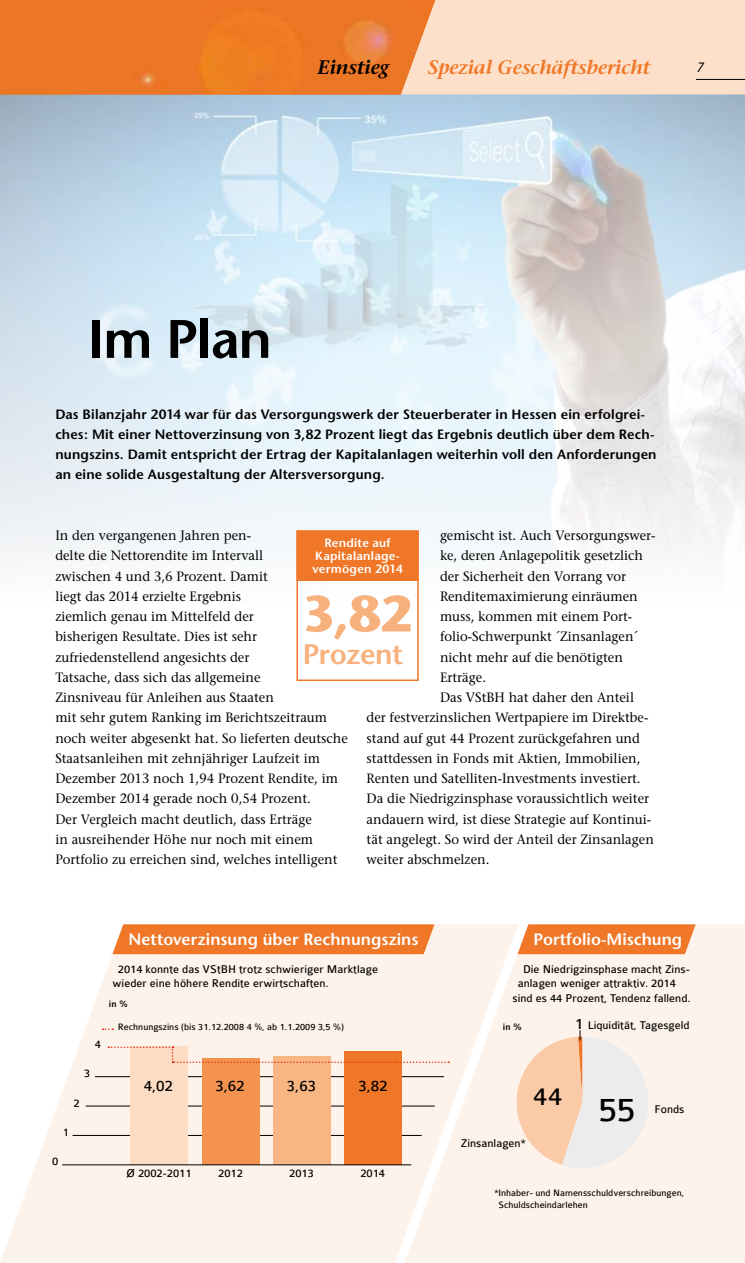
<style>
.page{position:relative;width:745px;height:1263px;background:#fff}
.page>*{position:absolute;margin:0;border:0;box-sizing:border-box;transform-origin:0 0}
.t1{font:600 54px "Stone Sans";letter-spacing:-.02em;color:#000}
.t2{font:700 51px "Stone Sans";color:#f7b17d}
.t3{font:600 28.2px "Stone Sans";letter-spacing:-.02em;color:#f7b17d}
.t4{font:27.15px "Colaborate";color:#000}
.t5{font:italic 600 19.5px "Stone Serif";letter-spacing:-.01em;color:#ef7727}
.t6{font:italic 600 19.5px "Stone Serif";letter-spacing:-.01em;color:#000}
.t7{font:600 16.5px "Stone Sans";color:#fff}
.t8{font:16.5px "Colaborate";letter-spacing:-.01em;color:#000}
.t9{font:13.5px/20.2px "Stone Serif";color:#000;scale:.96 1}
.t10{font:600 13.5px/20.2px "Stone Sans";letter-spacing:.01em;color:#000}
.t11{font:italic 13.5px "Stone Sans";color:#000}
.t12{font:12px/14.4px "Colaborate";color:#000}
.t13{font:600 12px/13.2px "Stone Sans";letter-spacing:.02em;color:#fff;text-align:center}
.t14{font:9.9px/11.9px "Colaborate";color:#000}
.t15{font:500 9.9px "Colaborate";color:#000}
.s1{font-size:16.5px}
.s2{font-size:36.3px}
</style>
<div class="page">
<img style="left:1px;top:95px;width:743px;height:508px">
<img style="left:0;top:0;width:401px;height:94px">
<svg style="left:0;top:924px;width:744px;height:339px;background:#fdf4ec"></svg>
<div style="left:401px;top:0;width:343px;height:95px;background:#fde0c9"></div>
<div style="left:297px;top:531px;width:120px;height:49px;background:#ef7727"></div>
<div style="left:296px;top:530px;width:122px;height:51px;border:2px solid #ef7727"></div>
<div style="left:296px;top:530px;width:122px;height:151px;border:2px solid #ef7727"></div>
<hr style="left:695px;top:79px;width:49px;height:1px;background:#000">
<div style="left:112px;top:924px;width:276px;height:30px;background:#ef7727"></div>
<hr style="left:95px;top:1076px;width:349px;height:1px;background:#000">
<hr style="left:86px;top:1106px;width:348px;height:1px;background:#000">
<hr style="left:72px;top:1135px;width:349px;height:1px;background:#000">
<div style="left:130px;top:1046px;width:58px;height:118px;background:#fcdcc3"></div>
<div style="left:201px;top:1058px;width:58px;height:107px;background:#f3934f"></div>
<div style="left:272px;top:1056px;width:58px;height:108px;background:#f8b684"></div>
<div style="left:343px;top:1050px;width:58px;height:114px;background:#ef7727"></div>
<hr style="left:62px;top:1164px;width:349px;height:1px;background:#000">
<svg style="left:103px;top:1028px;width:10px;height:2px"></svg>
<svg style="left:108px;top:1046px;width:280px;height:17px"></svg>
<div style="left:538px;top:924px;width:157px;height:30px;background:#ef7727"></div>
<svg style="left:538px;top:1030px;width:110px;height:138px;background:#f3e2d5"></svg>
<svg style="left:388px;top:924px;width:150px;height:339px;background:#fce9da"></svg>
<h3 class="t6" style="left:317px;top:56px;width:73px">Einstieg</h3>
<h3 class="t5" style="left:427px;top:56px;width:224px">Spezial Geschäftsbericht</h3>
<p class="t11" style="left:695px;top:59px;width:9px">7</p>
<h1 class="t1" style="left:88px;top:307px;width:185px">Im Plan</h1>
<p class="t10" style="left:55px;top:404px;width:602px">Das Bilanzjahr 2014 war für das Versorgungswerk der Steuerberater in Hessen ein erfolgrei&shy;ches: Mit einer Nettoverzinsung von 3,82 Prozent liegt das Ergebnis deutlich über dem Rech&shy;nungszins. Damit entspricht der Ertrag der Kapitalanlagen weiterhin voll den Anforderungen an eine solide Ausgestaltung der Altersversorgung.</p>
<p class="t9" style="left:55px;top:525px;width:306px">In den vergangenen Jahren pen-<br>delte die Nettorendite im Intervall<br>zwischen 4 und 3,6 Prozent. Damit<br>liegt das 2014 erzielte Ergebnis<br>ziemlich genau im Mittelfeld der<br>bisherigen Resultate. Dies ist sehr zufriedenstellend angesichts der<br>Tatsache, dass sich das allgemeine<br>Zinsniveau für Anleihen aus Staaten<br>mit sehr gutem Ranking im Berichtszeitraum noch weiter abgesenkt hat. So lieferten deutsche Staatsanleihen mit zehnjähriger Laufzeit im Dezember 2013 noch 1,94 Prozent Rendite, im Dezember 2014 gerade noch 0,54 Prozent.<br>Der Vergleich macht deutlich, dass Erträge<br>in ausreihender Höhe nur noch mit einem Portfolio zu erreichen sind, welches intelligent</p>
<p class="t9" style="left:439px;top:525px;width:226px">gemischt ist. Auch Versorgungswer-</p>
<p class="t13" style="left:312px;top:536px;width:92px">Rendite auf<br>Kapitalanlage&shy;vermögen 2014</p>
<p class="t9" style="left:439px;top:545px;width:213px">ke, deren Anlagepolitik gesetzlich</p>
<p class="t9" style="left:439px;top:566px;width:195px">der Sicherheit den Vorrang vor</p>
<p class="t9" style="left:439px;top:586px;width:207px">Renditemaximierung einräumen</p>
<p class="t9" style="left:439px;top:606px;width:202px">muss, kommen mit einem Port-</p>
<p class="t9" style="left:439px;top:626px;width:208px">folio-Schwerpunkt ´Zinsanlagen´</p>
<p class="t9" style="left:439px;top:647px;width:192px">nicht mehr auf die benötigten</p>
<p class="t9" style="left:439px;top:667px;width:49px">Erträge.</p>
<p class="t9" style="left:439px;top:687px;width:203px">Das VStBH hat daher den Anteil</p>
<p class="t9" style="left:366px;top:707px;width:295px">der festverzinslichen Wertpapiere im Direktbe-</p>
<p class="t9" style="left:366px;top:728px;width:286px">stand auf gut 44 Prozent zurückgefahren und</p>
<p class="t9" style="left:366px;top:748px;width:286px">stattdessen in Fonds mit Aktien, Immobilien,</p>
<p class="t9" style="left:366px;top:768px;width:287px">Renten und Satelliten-Investments investiert.</p>
<p class="t9" style="left:366px;top:788px;width:295px">Da die Niedrigzinsphase voraussichtlich weiter</p>
<p class="t9" style="left:366px;top:809px;width:298px">andauern wird, ist diese Strategie auf Kontinui-</p>
<p class="t9" style="left:366px;top:829px;width:300px">tät angelegt. So wird der Anteil der Zinsanlagen</p>
<p class="t9" style="left:366px;top:849px;width:129px">weiter abschmelzen.</p>
<h2 class="t2" style="left:302px;top:583px;width:111px">3,82</h2>
<h3 class="t3" style="left:302px;top:637px;width:102px">Prozent</h3>
<p class="t12" style="left:95px;top:1037px;width:8px">4</p>
<p class="t12" style="left:84px;top:1066px;width:8px">3</p>
<p class="t12" style="left:74px;top:1096px;width:8px">2</p>
<p class="t7" style="left:128px;top:929px;width:291px">Nettoverzinsung über Rechnungszins</p>
<p class="t12" style="left:112px;top:962px;width:267px;text-indent:5px">2014 konnte das VStBH trotz schwieriger Marktlage wieder eine höhere Rendite erwirtschaften.</p>
<p class="t15" style="left:109px;top:999px;width:20px">in %</p>
<p class="t14" style="left:118px;top:1021px;width:227px">Rechnungszins (bis 31.12.2008 4 %, ab 1.1.2009 3,5 %)</p>
<p class="t8" style="left:144px;top:1077px;width:31px">4,02</p>
<p class="t8" style="left:215px;top:1077px;width:31px">3,62</p>
<p class="t8" style="left:287px;top:1077px;width:31px">3,63</p>
<p class="t8" style="left:358px;top:1077px;width:31px">3,82</p>
<p class="t12" style="left:63px;top:1125px;width:8px">1</p>
<p class="t12" style="left:52px;top:1154px;width:8px">0</p>
<p class="t12" style="left:126px;top:1166px;width:66px">Ø 2002-2011</p>
<p class="t12" style="left:218px;top:1166px;width:26px">2012</p>
<p class="t12" style="left:289px;top:1166px;width:26px">2013</p>
<p class="t12" style="left:360px;top:1166px;width:26px">2014</p>
<p class="t7" style="left:533px;top:929px;width:150px">Portfolio-Mischung</p>
<p class="t12" style="left:522px;top:962px;width:168px">Die Niedrigzinsphase macht Zins-</p>
<p class="t12" style="left:517px;top:976px;width:159px">anlagen weniger attraktiv. 2014</p>
<p class="t12" style="left:512px;top:991px;width:179px">sind es 44 Prozent, Tendenz fallend.</p>
<p class="t15" style="left:502px;top:1022px;width:20px">in %</p>
<p class="t12" style="left:574px;top:1018px;width:116px"><span class="s1">1</span> Liquidität, Tagesgeld</p>
<p class="t12" style="left:460px;top:1136px;width:66px">Zinsanlagen*</p>
<h3 class="t4" style="left:533px;top:1082px;width:104px">44 <span class="s2">55</span></h3>
<p class="t12" style="left:654px;top:1102px;width:31px">Fonds</p>
<p class="t14" style="left:498px;top:1187px;width:187px;text-indent:-4px">*Inhaber- und Namensschuldverschreibungen,<br>Schuldscheindarlehen</p>
</div>
